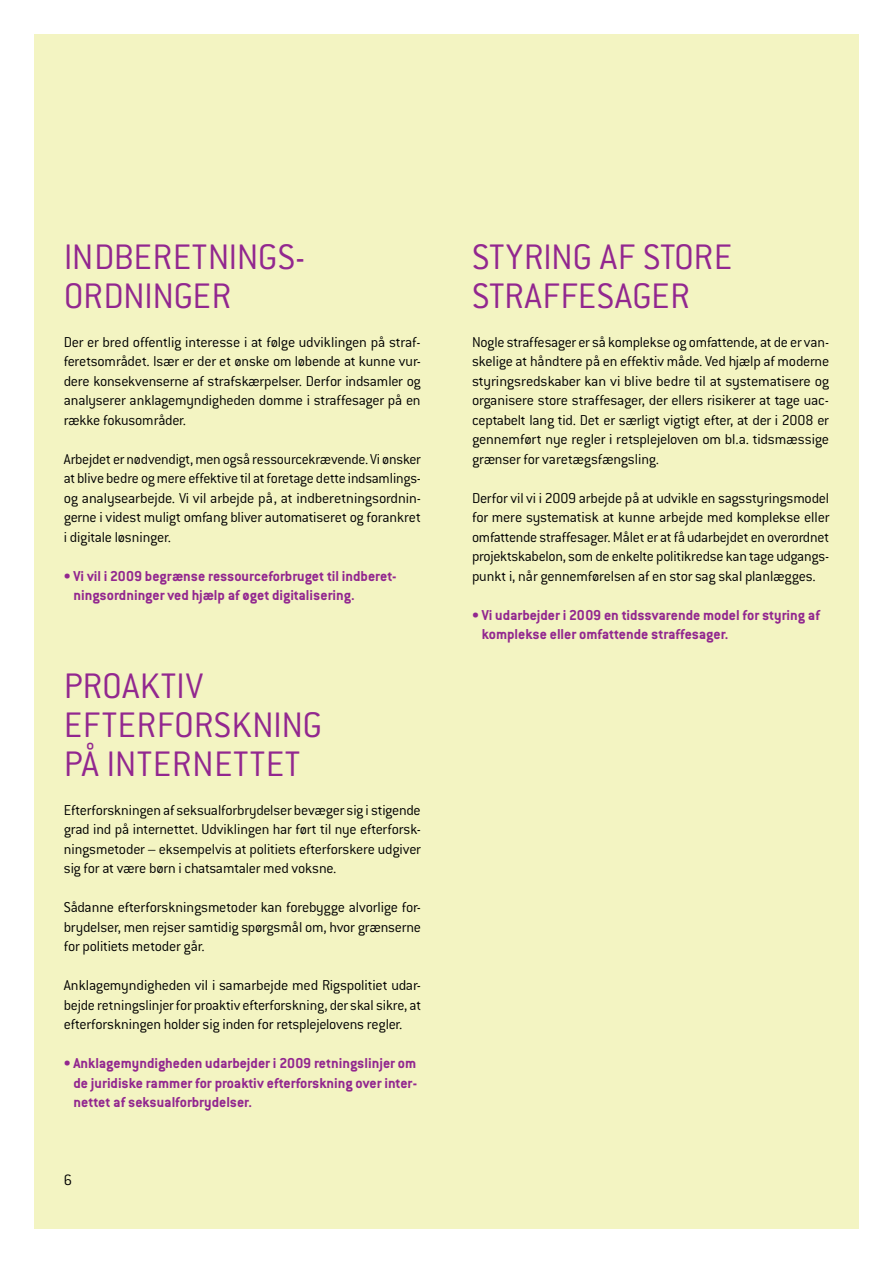
<style>
.page{position:relative;width:893px;height:1263px;background:#fff}
.page>*{position:absolute;margin:0;border:0;box-sizing:border-box;transform-origin:0 0}
.t1{font:300 39px/39px "Conduit ITC";letter-spacing:.01em;color:#92278f}
.t2{font:300 39px/39px "Conduit ITC";letter-spacing:-.015em;color:#92278f}
.t3{font:300 16.5px "Conduit ITC";color:#000}
.t4{font:300 15.75px/19.5px "Conduit ITC";letter-spacing:-.015em;color:#000;text-align:justify}
.t5{font:700 15.75px/19.5px "Conduit ITC";color:#92278f}
</style>
<div class="page">
<div style="left:34px;top:34px;width:825px;height:1195px;background:#f3f4c2"></div>
<h1 class="t2" style="left:64px;top:237px;width:243px">INDBERETNINGS-<br>ORDNINGER</h1>
<p class="t4" style="left:64px;top:332px;width:359px">Der er bred offentlig interesse i at følge udviklingen på straf&shy;feretsområdet. Især er der et ønske om løbende at kunne vur&shy;dere konsekvenserne af strafskærpelser. Derfor indsamler og analyserer anklagemyndigheden domme i straffesager på en række fokusområder.</p>
<p class="t4" style="left:64px;top:449px;width:359px">Arbejdet er nødvendigt, men også ressourcekrævende. Vi ønsker at blive bedre og mere effektive til at foretage dette indsamlings&shy;og analysearbejde. Vi vil arbejde på, at indberetningsordnin&shy;gerne i videst muligt omfang bliver automatiseret og forankret i digitale løsninger.</p>
<p class="t5" style="left:73px;top:566px;width:324px;text-indent:-10px">• Vi vil i 2009 begrænse ressourceforbruget til indberet&shy;ningsordninger ved hjælp af øget digitalisering.</p>
<h1 class="t1" style="left:64px;top:666px;width:260px">PROAKTIV<br>EFTERFORSKNING<br>PÅ INTERNETTET</h1>
<p class="t4" style="left:64px;top:800px;width:359px">Efterforskningen af seksualforbrydelser bevæger sig i stigende grad ind på internettet. Udviklingen har ført til nye efterforsk&shy;ningsmetoder – eksempelvis at politiets efterforskere udgiver sig for at være børn i chatsamtaler med voksne.</p>
<p class="t4" style="left:64px;top:897px;width:359px">Sådanne efterforskningsmetoder kan forebygge alvorlige for&shy;brydelser, men rejser samtidig spørgsmål om, hvor grænserne for politiets metoder går.</p>
<p class="t4" style="left:64px;top:975px;width:359px">Anklagemyndigheden vil i samarbejde med Rigspolitiet udar&shy;bejde retningslinjer for proaktiv efterforskning, der skal sikre, at efterforskningen holder sig inden for retsplejelovens regler.</p>
<p class="t5" style="left:73px;top:1053px;width:345px;text-align:justify;text-indent:-10px">• Anklagemyndigheden udarbejder i 2009 retningslinjer om de juridiske rammer for proaktiv efterforskning over inter&shy;nettet af seksualforbrydelser.</p>
<p class="t3" style="left:64px;top:1171px;width:10px">6</p>
<h1 class="t1" style="left:472px;top:237px;width:262px">STYRING AF STORE<br>STRAFFESAGER</h1>
<p class="t4" style="left:472px;top:332px;width:359px">Nogle straffesager er så komplekse og omfattende, at de er van&shy;skelige at håndtere på en effektiv måde. Ved hjælp af moderne styringsredskaber kan vi blive bedre til at systematisere og organisere store straffesager, der ellers risikerer at tage uac&shy;ceptabelt lang tid. Det er særligt vigtigt efter, at der i 2008 er gennemført nye regler i retsplejeloven om bl.a. tidsmæssige grænser for varetægsfængsling.</p>
<p class="t4" style="left:472px;top:488px;width:359px">Derfor vil vi i 2009 arbejde på at udvikle en sagsstyringsmodel for mere systematisk at kunne arbejde med komplekse eller omfattende straffesager. Målet er at få udarbejdet en overordnet projektskabelon, som de enkelte politikredse kan tage udgangs&shy;punkt i, når gennemførelsen af en stor sag skal planlægges.</p>
<p class="t5" style="left:482px;top:605px;width:340px;text-indent:-10px">• Vi udarbejder i 2009 en tidssvarende model for styring af komplekse eller omfattende straffesager.</p>
</div>
